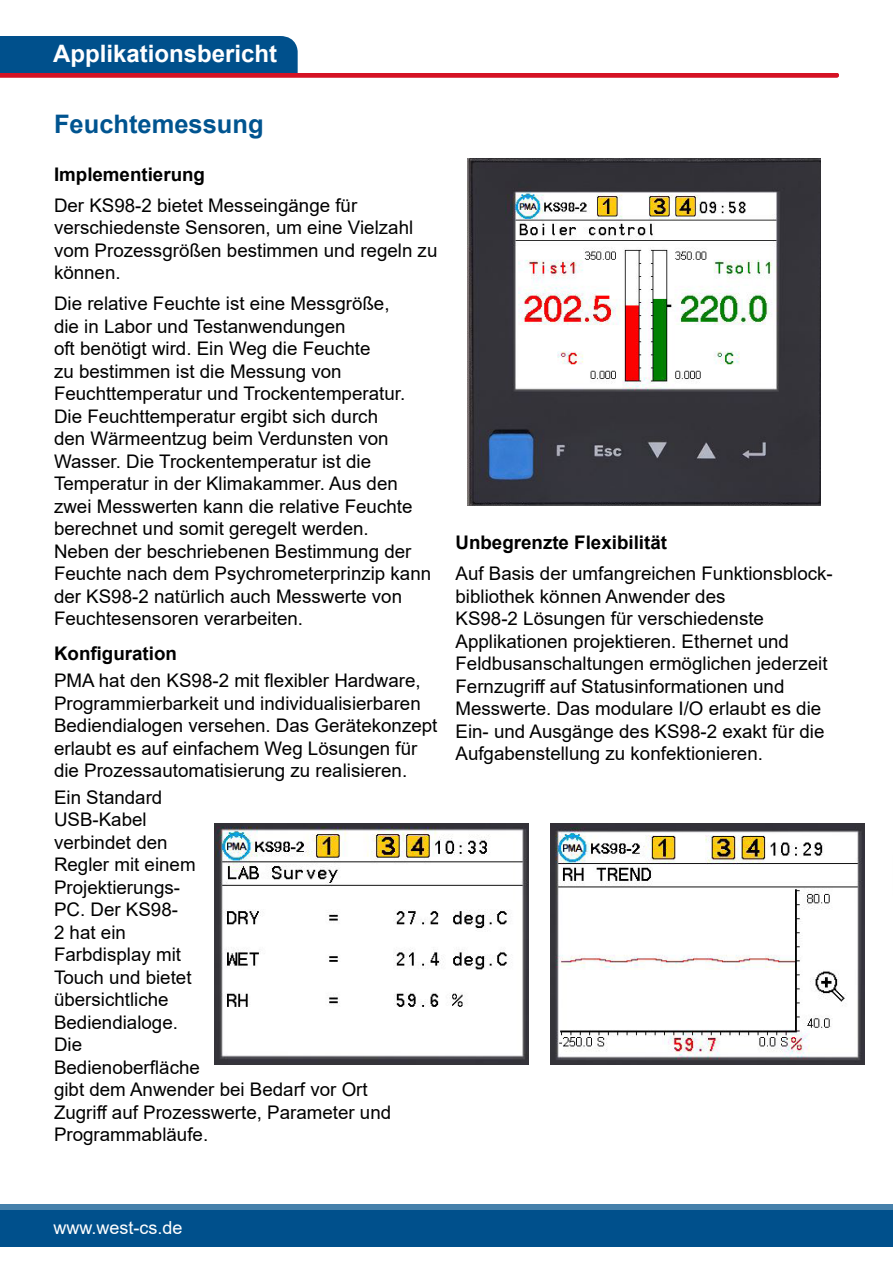
<style>
.page{position:relative;width:893px;height:1263px;background:#fff}
.page>*{position:absolute;margin:0;border:0;box-sizing:border-box;transform-origin:0 0}
.t1{font:700 25.5px "Arial";color:#005490}
.t2{font:700 24px "Arial";color:#fff}
.t3{font:18.75px/22.5px "Arial";color:#000}
.t4{font:700 18.75px "Arial";color:#000}
.t5{font:18px "Arial";color:#fff}
</style>
<div class="page">
<svg style="left:0;top:1204px;width:893px;height:7px;fill:#4580ab"></svg>
<div style="left:0;top:1211px;width:893px;height:36px;background:#00508c"></div>
<svg style="left:0;top:36px;width:839px;height:41px"></svg>
<img style="left:468px;top:158px;width:352px;height:348px">
<img style="left:551px;top:823px;width:314px;height:241px">
<img style="left:215px;top:823px;width:314px;height:241px">
<p class="t2" style="left:53px;top:37px;width:226px">Applikationsbericht</p>
<h1 class="t1" style="left:54px;top:107px;width:211px">Feuchtemessung</h1>
<p class="t4" style="left:54px;top:161px;width:153px">Implementierung</p>
<p class="t3" style="left:54px;top:194px;width:385px">Der KS98-2 bietet Messeingänge für verschiedenste Sensoren, um eine Vielzahl vom Prozessgrößen bestimmen und regeln zu können.</p>
<p class="t3" style="left:54px;top:292px;width:379px">Die relative Feuchte ist eine Messgröße,<br>die in Labor und Testanwendungen<br>oft benötigt wird. Ein Weg die Feuchte<br>zu bestimmen ist die Messung von Feuchttemperatur und Trockentemperatur.<br>Die Feuchttemperatur ergibt sich durch<br>den Wärmeentzug beim Verdunsten von Wasser. Die Trockentemperatur ist die Temperatur in der Klimakammer. Aus den zwei Messwerten kann die relative Feuchte berechnet und somit geregelt werden.<br>Neben der beschriebenen Bestimmung der Feuchte nach dem Psychrometerprinzip kann der KS98-2 natürlich auch Messwerte von Feuchtesensoren verarbeiten.</p>
<p class="t4" style="left:54px;top:641px;width:124px">Konfiguration</p>
<p class="t3" style="left:54px;top:669px;width:385px">PMA hat den KS98-2 mit flexibler Hardware, Programmierbarkeit und individualisierbaren Bediendialogen versehen. Das Gerätekonzept erlaubt es auf einfachem Weg Lösungen für die Prozessautomatisierung zu realisieren.</p>
<p class="t3" style="left:54px;top:786px;width:339px">Ein Standard<br>USB-Kabel<br>verbindet den<br>Regler mit einem<br>Projektierungs-<br>PC. Der KS98-<br>2 hat ein<br>Farbdisplay mit<br>Touch und bietet<br>übersichtliche<br>Bediendialoge.<br>Die<br>Bedienoberfläche<br>gibt dem Anwender bei Bedarf vor Ort<br>Zugriff auf Prozesswerte, Parameter und<br>Programmabläufe.</p>
<p class="t4" style="left:455px;top:530px;width:213px">Unbegrenzte Flexibilität</p>
<p class="t3" style="left:455px;top:562px;width:379px">Auf Basis der umfangreichen Funktionsblock&shy;bibliothek können Anwender des<br>KS98-2 Lösungen für verschiedenste Applikationen projektieren. Ethernet und Feldbusanschaltungen ermöglichen jederzeit Fernzugriff auf Statusinformationen und Messwerte. Das modulare I/O erlaubt es die Ein- und Ausgänge des KS98-2 exakt für die Aufgabenstellung zu konfektionieren.</p>
<p class="t5" style="left:54px;top:1215px;width:131px">www.west-cs.de</p>
</div>
